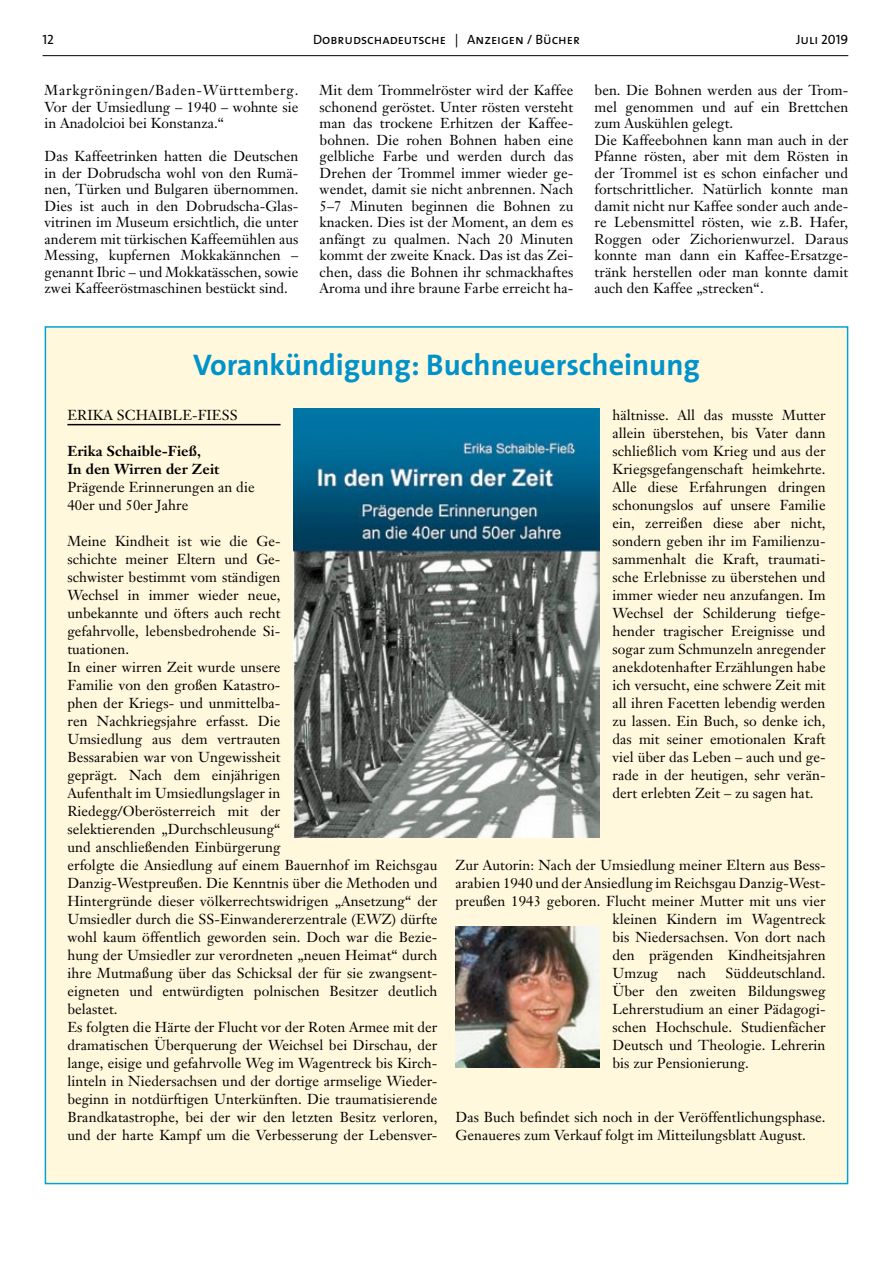
<style>
.page{position:relative;width:893px;height:1263px;background:#fff}
.page>*{position:absolute;margin:0;border:0;box-sizing:border-box;transform-origin:0 0}
.t1{font:700 30px "The Sans B7";color:#0092ca}
.t2{font:14.25px/18px "Janson Text";letter-spacing:.005em;color:#000;text-align:justify}
.t3{font:700 14.25px/18px "Janson Text";letter-spacing:.005em;color:#000}
.t4{font:13.5px "The Sans Caps";color:#000}
</style>
<div class="page">
<hr style="left:43px;top:55px;width:805px;height:1px;background:#000">
<div style="left:45px;top:327px;width:803px;height:856px;background:#fff8dc"></div>
<hr style="left:67px;top:424px;width:214px;height:1px;background:#000">
<img style="left:293px;top:409px;width:307px;height:429px">
<img style="left:455px;top:926px;width:145px;height:142px">
<p class="t4" style="left:43px;top:28px;width:13px">12</p>
<p class="t4" style="left:313px;top:28px;width:268px">Dobrudschadeutsche | Anzeigen / Bücher</p>
<p class="t4" style="left:796px;top:28px;width:54px">Juli 2019</p>
<p class="t2" style="left:45px;top:82px;width:255px;line-height:16.5px">Markgröningen/Baden-Württemberg.<br>Vor der Umsiedlung – 1940 – wohnte sie in Anadolcioi bei Konstanza.“</p>
<p class="t2" style="left:45px;top:148px;width:255px;line-height:16.5px">Das Kaffeetrinken hatten die Deutschen in der Dobrudscha wohl von den Rumä&shy;nen, Türken und Bulgaren übernommen.<br>Dies ist auch in den Dobrudscha-Glas&shy;vitrinen im Museum ersichtlich, die unter anderem mit türkischen Kaffeemühlen aus Messing, kupfernen Mokkakännchen – genannt Ibric – und Mokkatässchen, sowie zwei Kaffeeröstmaschinen bestückt sind.</p>
<p class="t2" style="left:320px;top:82px;width:255px;line-height:16.5px">Mit dem Trommelröster wird der Kaffee schonend geröstet. Unter rösten versteht man das trockene Erhitzen der Kaffee&shy;bohnen. Die rohen Bohnen haben eine gelbliche Farbe und werden durch das Drehen der Trommel immer wieder ge&shy;wendet, damit sie nicht anbrennen. Nach 5–7 Minuten beginnen die Bohnen zu knacken. Dies ist der Moment, an dem es anfängt zu qualmen. Nach 20 Minuten kommt der zweite Knack. Das ist das Zei&shy;chen, dass die Bohnen ihr schmackhaftes Aroma und ihre braune Farbe erreicht ha-</p>
<p class="t2" style="left:595px;top:82px;width:255px;line-height:16.5px;text-align:left">ben. Die Bohnen werden aus der Trom&shy;mel genommen und auf ein Brettchen zum Auskühlen gelegt.<br>Die Kaffeebohnen kann man auch in der Pfanne rösten, aber mit dem Rösten in der Trommel ist es schon einfacher und fortschrittlicher. Natürlich konnte man damit nicht nur Kaffee sonder auch ande&shy;re Lebensmittel rösten, wie z.B. Hafer, Roggen oder Zichorienwurzel. Daraus konnte man dann ein Kaffee-Ersatzge&shy;tränk herstellen oder man konnte damit auch den Kaffee „strecken“.</p>
<h1 class="t1" style="left:193px;top:349px;width:508px">Vorankündigung: Buchneuerscheinung</h1>
<p class="t2" style="left:67px;top:406px;width:20px">Erika</p>
<p class="t2" style="left:117px;top:406px;width:19px">Schaible</p>
<p class="t2" style="left:192px;top:406px;width:47px">-FieSS</p>
<p class="t3" style="left:67px;top:441px;width:154px">Erika Schaible-Fieß,<br>In den Wirren der Zeit</p>
<p class="t2" style="left:67px;top:478px;width:189px">Prägende Erinnerungen an die<br>40er und 50er Jahre</p>
<p class="t2" style="left:67px;top:532px;width:372px;text-align:left">Meine Kindheit ist wie die Ge-<br>schichte meiner Eltern und Ge-<br>schwister bestimmt vom ständigen<br>Wechsel in immer wieder neue,<br>unbekannte und öfters auch recht<br>gefahrvolle, lebensbedrohende Si-<br>tuationen.<br>In einer wirren Zeit wurde unsere<br>Familie von den großen Katastro-<br>phen der Kriegs- und unmittelba-<br>ren Nachkriegsjahre erfasst. Die<br>Umsiedlung aus dem vertrauten<br>Bessarabien war von Ungewissheit<br>geprägt. Nach dem einjährigen<br>Aufenthalt im Umsiedlungslager in<br>Riedegg/Oberösterreich mit der<br>selektierenden „Durchschleusung“<br>und anschließenden Einbürgerung<br>erfolgte die Ansiedlung auf einem Bauernhof im Reichsgau Danzig-Westpreußen. Die Kenntnis über die Methoden und Hintergründe dieser völkerrechtswidrigen „Ansetzung“ der Umsiedler durch die SS-Einwandererzentrale (EWZ) dürfte wohl kaum öffentlich geworden sein. Doch war die Bezie&shy;hung der Umsiedler zur verordneten „neuen Heimat“ durch ihre Mutmaßung über das Schicksal der für sie zwangsent&shy;eigneten und entwürdigten polnischen Besitzer deutlich belastet.<br>Es folgten die Härte der Flucht vor der Roten Armee mit der dramatischen Überquerung der Weichsel bei Dirschau, der lange, eisige und gefahrvolle Weg im Wagentreck bis Kirch&shy;linteln in Niedersachsen und der dortige armselige Wieder&shy;beginn in notdürftigen Unterkünften. Die traumatisierende Brandkatastrophe, bei der wir den letzten Besitz verloren, und der harte Kampf um die Verbesserung der Lebensver-</p>
<p class="t2" style="left:612px;top:405px;width:215px">hältnisse. All das musste Mutter allein überstehen, bis Vater dann schließlich vom Krieg und aus der Kriegsgefangenschaft heimkehrte.<br>Alle diese Erfahrungen dringen schonungslos auf unsere Familie ein, zerreißen diese aber nicht, sondern geben ihr im Familienzu&shy;sammenhalt die Kraft, traumati&shy;sche Erlebnisse zu überstehen und immer wieder neu anzufangen. Im Wechsel der Schilderung tiefge&shy;hender tragischer Ereignisse und sogar zum Schmunzeln anregender anekdotenhafter Erzählungen habe ich versucht, eine schwere Zeit mit all ihren Facetten lebendig werden zu lassen. Ein Buch, so denke ich, das mit seiner emotionalen Kraft viel über das Leben – auch und ge&shy;rade in der heutigen, sehr verän&shy;dert erlebten Zeit – zu sagen hat.</p>
<p class="t2" style="left:455px;top:855px;width:370px">Zur Autorin: Nach der Umsiedlung meiner Eltern aus Bess-</p>
<p class="t2" style="left:455px;top:873px;width:372px">arabien 1940 und der Ansiedlung im Reichsgau Danzig-West-</p>
<p class="t2" style="left:455px;top:891px;width:372px">preußen 1943 geboren. Flucht meiner Mutter mit uns vier</p>
<p class="t2" style="left:612px;top:909px;width:215px">kleinen Kindern im Wagentreck</p>
<p class="t2" style="left:612px;top:927px;width:215px">bis Niedersachsen. Von dort nach</p>
<p class="t2" style="left:612px;top:945px;width:215px">den prägenden Kindheitsjahren</p>
<p class="t2" style="left:612px;top:963px;width:47px">Umzug</p>
<p class="t2" style="left:677px;top:963px;width:30px">nach</p>
<p class="t2" style="left:612px;top:963px;width:215px;text-indent:113px">Süddeutschland.<br>Über den zweiten Bildungsweg Lehrerstudium an einer Pädagogi&shy;schen Hochschule. Studienfächer Deutsch und Theologie. Lehrerin bis zur Pensionierung.</p>
<p class="t2" style="left:455px;top:1107px;width:372px">Das Buch befindet sich noch in der Veröffentlichungsphase.<br>Genaueres zum Verkauf folgt im Mitteilungsblatt August.</p>
</div>
